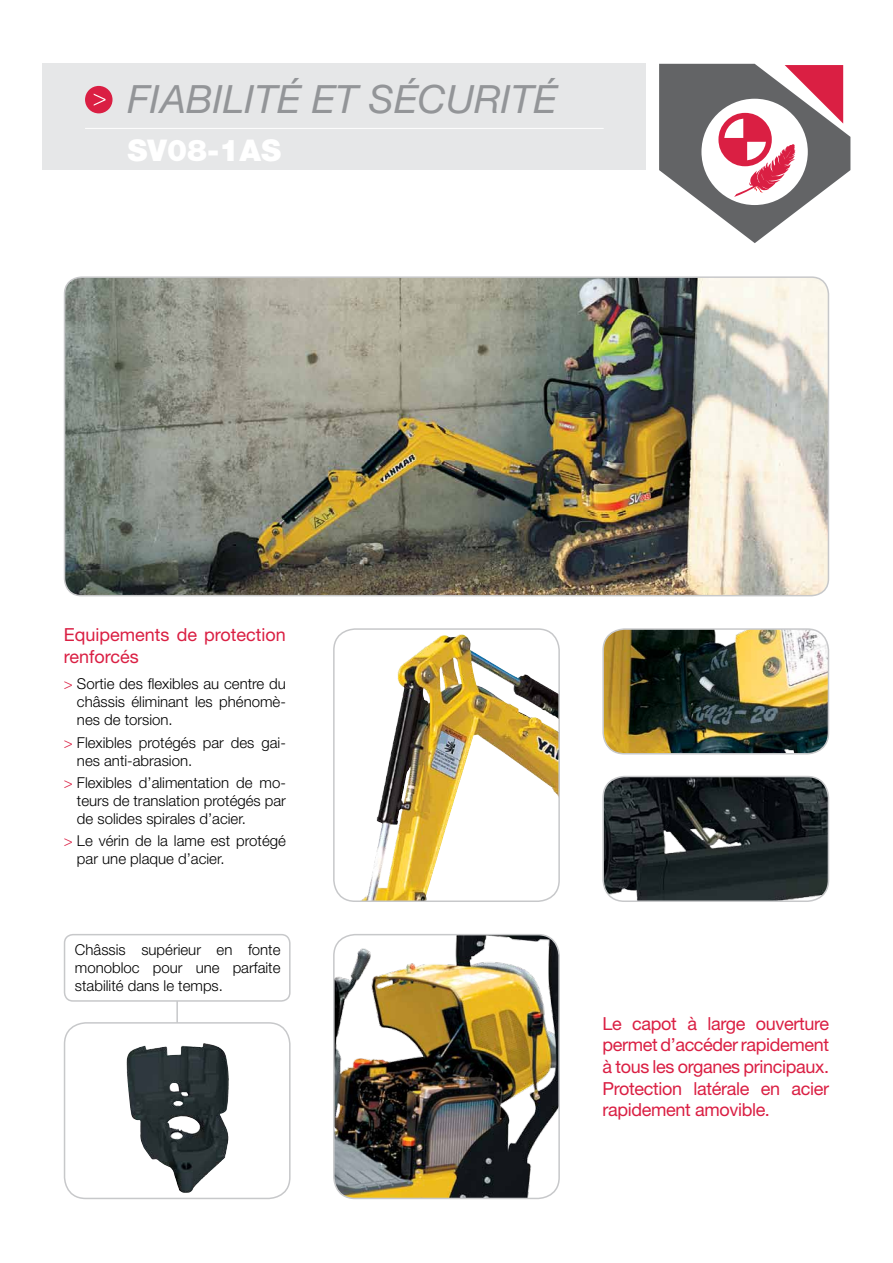
<style>
.page{position:relative;width:893px;height:1263px;background:#fff}
.page>*{position:absolute;margin:0;border:0;box-sizing:border-box;transform-origin:0 0}
.t1{font:italic 39px "Helvetica Neue LT Std";color:#939598}
.t2{font:900 30px "Helvetica Neue LT Std";color:#fff}
.t3{font:18px/21.6px "Helvetica Neue LT Std";letter-spacing:-.02em;color:#da1f43;text-align:justify}
.t4{font:18px/21.6px "Helvetica Neue LT Std";color:#da1f43}
.t5{font:300 15px/18px "Helvetica Neue LT Std";color:#000;text-align:justify}
.s1{color:#da1f43}
</style>
<div class="page">
<img style="left:605px;top:631px;width:223px;height:123px">
<div style="left:602px;top:628px;width:227px;height:126px;border:2px solid #c7c8ca;border-radius:21px"></div>
<img style="left:126px;top:1045px;width:77px;height:97px">
<div style="left:64px;top:1022px;width:227px;height:177px;border:2px solid #c7c8ca;border-radius:21px"></div>
<div style="left:43px;top:64px;width:603px;height:106px;background:#e6e7e8"></div>
<svg style="left:659px;top:64px;width:191px;height:179px"></svg>
<div style="left:85px;top:86px;width:28px;height:27px;background:#da1f43;border-radius:50%"></div>
<svg style="left:94px;top:94px;width:12px;height:12px"></svg>
<img style="left:65px;top:279px;width:763px;height:317px">
<div style="left:64px;top:276px;width:765px;height:320px;border:2px solid #c7c8ca;border-radius:17px"></div>
<img style="left:363px;top:634px;width:195px;height:265px">
<div style="left:333px;top:628px;width:227px;height:274px;border:2px solid #c7c8ca;border-radius:21px"></div>
<img style="left:605px;top:776px;width:223px;height:123px">
<div style="left:602px;top:776px;width:227px;height:126px;border:2px solid #c7c8ca;border-radius:21px"></div>
<img style="left:334px;top:935px;width:225px;height:263px">
<div style="left:333px;top:934px;width:227px;height:265px;border:2px solid #c7c8ca;border-radius:21px"></div>
<div style="left:64px;top:934px;width:227px;height:68px;border:2px solid #c7c8ca;border-radius:9px"></div>
<hr style="left:176px;top:1001px;width:2px;height:22px;background:#c7c8ca">
<hr style="left:85px;top:128px;width:519px;height:1px;background:#fff">
<h1 class="t1" style="left:128px;top:76px;width:431px">FIABILITÉ ET SÉCURITÉ</h1>
<h2 class="t2" style="left:128px;top:132px;width:155px">SV08-1AS</h2>
<p class="t4" style="left:64px;top:624px;width:224px">Equipements de protection renforcés</p>
<p class="t5" style="left:77px;top:675px;width:211px;text-indent:-13px"><span class="s1">&gt;</span> Sortie des flexibles au centre du châssis éliminant les phénomè&shy;nes de torsion.</p>
<p class="t5" style="left:77px;top:733px;width:210px;text-indent:-13px"><span class="s1">&gt;</span> Flexibles protégés par des gai&shy;nes anti-abrasion.</p>
<p class="t5" style="left:77px;top:773px;width:210px;text-indent:-13px"><span class="s1">&gt;</span> Flexibles d’alimentation de mo&shy;teurs de translation protégés par de solides spirales d’acier.</p>
<p class="t5" style="left:77px;top:831px;width:211px;text-indent:-13px"><span class="s1">&gt;</span> Le vérin de la lame est protégé par une plaque d’acier.</p>
<p class="t5" style="left:75px;top:940px;width:207px">Châssis supérieur en fonte monobloc pour une parfaite stabilité dans le temps.</p>
<p class="t3" style="left:602px;top:1012px;width:228px">Le capot à large ouverture permet d’accéder rapidement à tous les organes principaux.<br>Protection latérale en acier rapidement amovible.</p>
</div>
